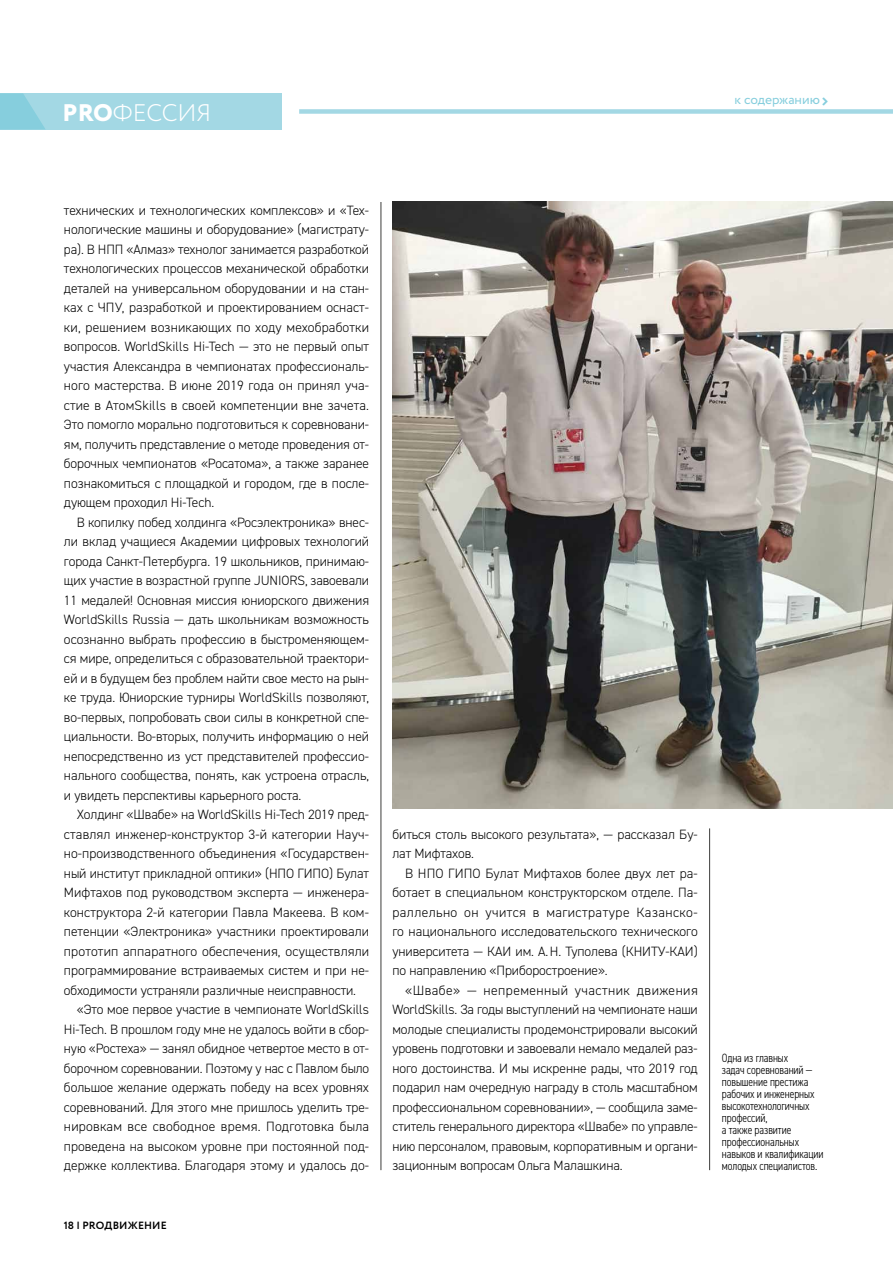
<style>
.page{position:relative;width:893px;height:1263px;background:#fff}
.page>*{position:absolute;margin:0;border:0;box-sizing:border-box;transform-origin:0 0}
.t1{font:300 24px "Circe";color:#fff}
.t2{font:300 13.5px/19.5px "DIN2014";letter-spacing:-.005em;color:#000;text-align:justify}
.t3{font:300 13.5px "DIN2014";letter-spacing:.02em;color:#000}
.t4{font:13.5px "Circe";color:#86cedd}
.t5{font:300 condensed 12px/12px "DIN2014";letter-spacing:-.005em;color:#000}
.t6{font:700 10.5px "Circe";letter-spacing:.01em;color:#000}
.s1{font-weight:800}
</style>
<div class="page">
<hr style="left:709px;top:828px;width:1px;height:342px;background:#3c3c3b">
<img style="left:392px;top:202px;width:501px;height:606px">
<hr style="left:381px;top:202px;width:1px;height:968px;background:#3c3c3b">
<div style="left:299px;top:109px;width:594px;height:5px;background:#a3d8e4"></div>
<div style="left:0;top:93px;width:281px;height:37px;background:#a3d8e4"></div>
<svg style="left:0;top:93px;width:45px;height:37px"></svg>
<h1 class="t1" style="left:63px;top:97px;width:150px"><span class="s1">PRO</span>ФЕССИЯ</h1>
<p class="t4" style="left:734px;top:90px;width:87px">к содержанию</p>
<p class="t2" style="left:64px;top:200px;width:307px">технических и технологических комплексов» и «Тех‑ нологические машины и оборудование» (магистрату‑ ра). В НПП «Алмаз» технолог занимается разработкой технологических процессов механической обработки деталей на универсальном оборудовании и на стан‑ ках с ЧПУ, разработкой и проектированием оснаст‑ ки, решением возникающих по ходу мехобработки вопросов. WorldSkills Hi-Tech — это не первый опыт участия Александра в чемпионатах профессиональ‑ ного мастерства. В июне 2019 года он принял уча‑ стие в АтомSkills в своей компетенции вне зачета.<br>Это помогло морально подготовиться к соревновани‑ ям, получить представление о методе проведения от‑ борочных чемпионатов «Росатома», а также заранее познакомиться с площадкой и городом, где в после‑ дующем проходил Hi-Tech.</p>
<p class="t2" style="left:64px;top:512px;width:307px;text-indent:13px">В копилку побед холдинга «Росэлектроника» внес‑ ли вклад учащиеся Академии цифровых технологий города Санкт-Петербурга. 19 школьников, принимаю‑ щих участие в возрастной группе JUNIORS, завоевали 11 медалей! Основная миссия юниорского движения WorldSkills Russia — дать школьникам возможность осознанно выбрать профессию в быстроменяющем‑ ся мире, определиться с образовательной траектори‑ ей и в будущем без проблем найти свое место на рын‑ ке труда. Юниорские турниры WorldSkills позволяют, во‑первых, попробовать свои силы в конкретной спе‑ циальности. Во-вторых, получить информацию о ней непосредственно из уст представителей профессио‑ нального сообщества, понять, как устроена отрасль, и увидеть перспективы карьерного роста.</p>
<p class="t2" style="left:77px;top:805px;width:294px">Холдинг «Швабе» на WorldSkills Hi-Tech 2019 пред‑</p>
<p class="t2" style="left:64px;top:824px;width:307px">ставлял инженер-конструктор 3-й категории Науч‑</p>
<p class="t2" style="left:64px;top:844px;width:307px">но-производственного объединения «Государствен‑</p>
<p class="t2" style="left:64px;top:863px;width:307px">ный институт прикладной оптики» (НПО ГИПО) Булат</p>
<p class="t2" style="left:64px;top:883px;width:306px">Мифтахов под руководством эксперта — инженера-</p>
<p class="t2" style="left:64px;top:902px;width:306px">конструктора 2-й категории Павла Макеева. В ком‑</p>
<p class="t2" style="left:64px;top:922px;width:306px">петенции «Электроника» участники проектировали</p>
<p class="t2" style="left:64px;top:941px;width:307px">прототип аппаратного обеспечения, осуществляли</p>
<p class="t2" style="left:64px;top:961px;width:307px">программирование встраиваемых систем и при не‑</p>
<p class="t2" style="left:64px;top:980px;width:294px">обходимости устраняли различные неисправности.</p>
<p class="t2" style="left:77px;top:1000px;width:294px">«Это мое первое участие в чемпионате WorldSkills</p>
<p class="t2" style="left:64px;top:1019px;width:307px">Hi-Tech. В прошлом году мне не удалось войти в сбор‑</p>
<p class="t2" style="left:64px;top:1039px;width:307px">ную «Ростеха» — занял обидное четвертое место в от‑</p>
<p class="t2" style="left:64px;top:1058px;width:307px">борочном соревновании. Поэтому у нас с Павлом было</p>
<p class="t2" style="left:64px;top:1078px;width:307px">большое желание одержать победу на всех уровнях</p>
<p class="t2" style="left:64px;top:1097px;width:307px">соревнований. Для этого мне пришлось уделить тре‑</p>
<p class="t3" style="left:64px;top:1118px;width:307px">нировкам все свободное время. Подготовка была</p>
<p class="t2" style="left:64px;top:1136px;width:307px">проведена на высоком уровне при постоянной под‑</p>
<p class="t2" style="left:64px;top:1156px;width:307px">держке коллектива. Благодаря этому и удалось до‑</p>
<p class="t6" style="left:64px;top:1218px;width:104px">18 | PROДВИЖЕНИЕ</p>
<p class="t2" style="left:392px;top:824px;width:307px">биться столь высокого результата», — рассказал Бу‑ лат Мифтахов.</p>
<p class="t2" style="left:392px;top:863px;width:307px;text-indent:13px">В НПО ГИПО Булат Мифтахов более двух лет ра‑ ботает в специальном конструкторском отделе. Па‑ раллельно он учится в магистратуре Казанско‑ го национального исследовательского технического университета — КАИ им. А.Н. Туполева (КНИТУ-КАИ) по направлению «Приборостроение».</p>
<p class="t2" style="left:392px;top:980px;width:307px;text-indent:13px">«Швабе» — непременный участник движения WorldSkills. За годы выступлений на чемпионате наши молодые специалисты продемонстрировали высокий уровень подготовки и завоевали немало медалей раз‑ ного достоинства. И мы искренне рады, что 2019 год подарил нам очередную награду в столь масштабном профессиональном соревновании», — сообщила заме‑ ститель генерального директора «Швабе» по управле‑ нию персоналом, правовым, корпоративным и органи‑ зационным вопросам Ольга Малашкина.</p>
<p class="t5" style="left:722px;top:1052px;width:103px">Одна из главных<br>задач соревнований — повышение престижа рабочих и инженерных высокотехнологичных профессий,<br>а также развитие профессиональных навыков и квалификации молодых специалистов.</p>
</div>
